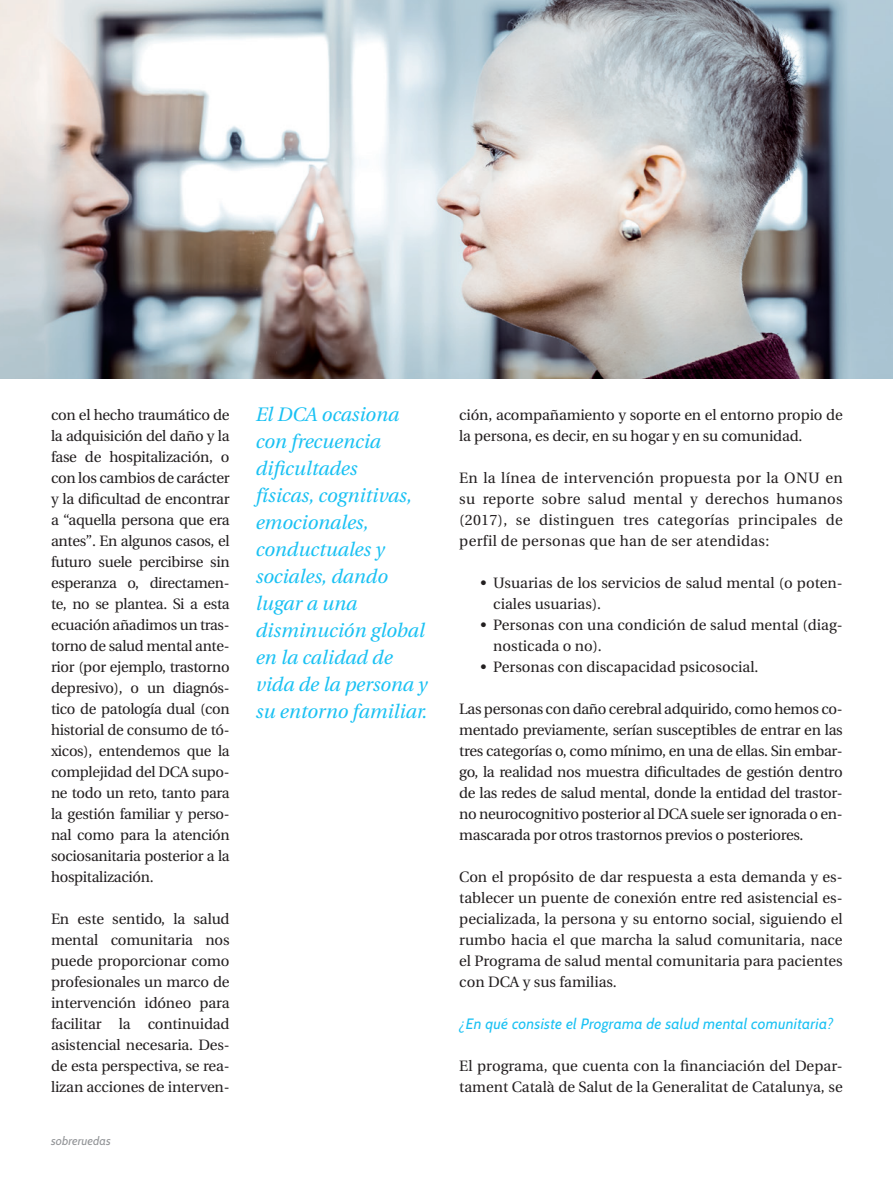
<style>
.page{position:relative;width:893px;height:1195px;background:#fff}
.page>*{position:absolute;margin:0;border:0;box-sizing:border-box;transform-origin:0 0}
.t1{font:italic 19.5px/27px "Utopia";color:#1ac1f3}
.t2{font:15px/21px "Utopia";color:#231f20;text-align:justify}
.t3{font:italic 15px "Cabin";letter-spacing:.02em;color:#1ac1f3}
.t4{font:italic 12px "Cabin";letter-spacing:.01em;color:#939598}
</style>
<div class="page">
<img style="left:0;top:0;width:893px;height:378px">
<p class="t2" style="left:51px;top:405px;width:180px">con el hecho traumático de la adquisición del daño y la fase de hospitalización, o con los cambios de carácter y la dificultad de encontrar a “aquella persona que era antes”. En algunos casos, el futuro suele percibirse sin esperanza o, directamen&shy;te, no se plantea. Si a esta ecuación añadimos un tras&shy;torno de salud mental ante&shy;rior (por ejemplo, trastorno depresivo), o un diagnós&shy;tico de patología dual (con historial de consumo de tó&shy;xicos), entendemos que la complejidad del DCA supo&shy;ne todo un reto, tanto para la gestión familiar y perso&shy;nal como para la atención sociosanitaria posterior a la hospitalización.</p>
<p class="t2" style="left:51px;top:909px;width:180px">En este sentido, la salud mental comunitaria nos puede proporcionar como profesionales un marco de intervención idóneo para facilitar la continuidad asistencial necesaria. Des&shy;de esta perspectiva, se rea&shy;lizan acciones de interven-</p>
<p class="t4" style="left:51px;top:1133px;width:61px">sobreruedas</p>
<h1 class="t1" style="left:255px;top:402px;width:173px">El DCA ocasiona con frecuencia dificultades<br>físicas, cognitivas, emocionales, conductuales y sociales, dando lugar a una disminución global en la calidad de vida de la persona y su entorno familiar.</h1>
<p class="t2" style="left:459px;top:405px;width:385px">ción, acompañamiento y soporte en el entorno propio de la persona, es decir, en su hogar y en su comunidad.</p>
<p class="t2" style="left:459px;top:468px;width:385px">En la línea de intervención propuesta por la ONU en su reporte sobre salud mental y derechos humanos (2017), se distinguen tres categorías principales de perfil de personas que han de ser atendidas:</p>
<p class="t2" style="left:493px;top:573px;width:351px;text-indent:-13px">• Usuarias de los servicios de salud mental (o poten&shy;ciales usuarias).</p>
<p class="t2" style="left:493px;top:615px;width:351px;text-indent:-13px">• Personas con una condición de salud mental (diag&shy;nosticada o no).</p>
<p class="t2" style="left:480px;top:657px;width:280px">• Personas con discapacidad psicosocial.</p>
<p class="t2" style="left:459px;top:699px;width:385px">Las personas con daño cerebral adquirido, como hemos co&shy;mentado previamente, serían susceptibles de entrar en las tres categorías o, como mínimo, en una de ellas. Sin embar&shy;go, la realidad nos muestra dificultades de gestión dentro de las redes de salud mental, donde la entidad del trastor&shy;no neurocognitivo posterior al DCA suele ser ignorada o en&shy;mascarada por otros trastornos previos o posteriores.</p>
<p class="t2" style="left:459px;top:867px;width:385px">Con el propósito de dar respuesta a esta demanda y es&shy;tablecer un puente de conexión entre red asistencial es&shy;pecializada, la persona y su entorno social, siguiendo el rumbo hacia el que marcha la salud comunitaria, nace el Programa de salud mental comunitaria para pacientes con DCA y sus familias.</p>
<p class="t3" style="left:459px;top:1015px;width:376px">¿En qué consiste el Programa de salud mental comunitaria?</p>
<p class="t2" style="left:459px;top:1056px;width:385px">El programa, que cuenta con la financiación del Depar&shy;tament Català de Salut de la Generalitat de Catalunya, se</p>
</div>
